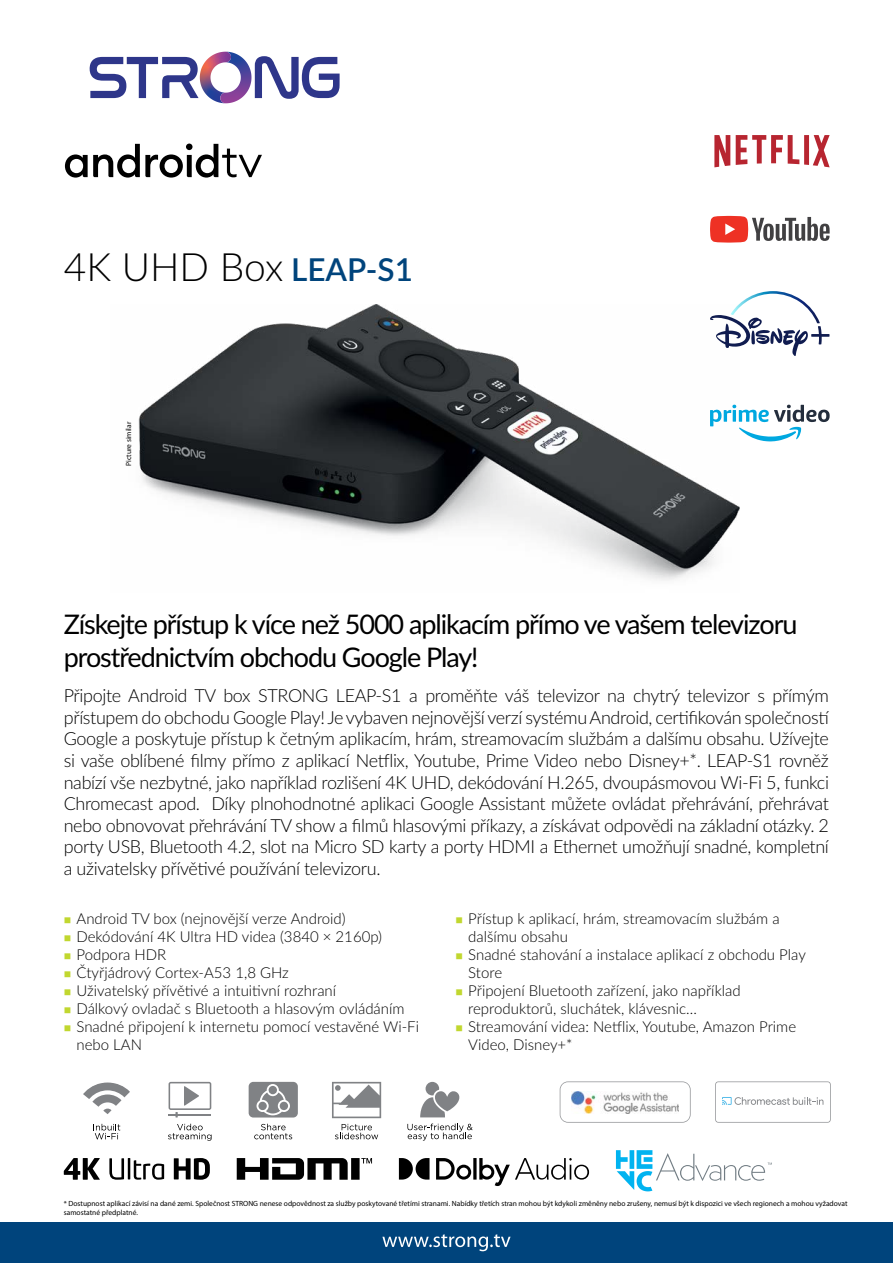
<style>
.page{position:relative;width:893px;height:1263px;background:#fff}
.page>*{position:absolute;margin:0;border:0;box-sizing:border-box;transform-origin:0 0}
.t1{font:300 39px "Lato";color:#000}
.t2{font:27px/32.4px "Lato";letter-spacing:-.04em;color:#000}
.t3{font:300 18px/21.6px "Lato";letter-spacing:-.02em;color:#000;text-align:justify}
.t4{font:300 15px/18px "Lato";color:#000}
.t5{font:7.5px/9px "Myriad Pro";color:#000}
.s1{font-weight:600;font-size:31.5px;color:#00447c}
</style>
<div class="page">
<div style="left:0;top:1222px;width:893px;height:41px;background:#00447c"></div>
<svg style="left:382px;top:1234px;width:129px;height:17px"></svg>
<svg style="left:255px;top:56px;width:85px;height:43px"></svg>
<svg style="left:90px;top:52px;width:151px;height:51px"></svg>
<svg style="left:407px;top:1123px;width:66px;height:17px"></svg>
<svg style="left:420px;top:1082px;width:39px;height:35px"></svg>
<svg style="left:169px;top:1082px;width:42px;height:35px"></svg>
<svg style="left:168px;top:1124px;width:44px;height:17px"></svg>
<svg style="left:254px;top:1124px;width:38px;height:15px"></svg>
<div style="left:249px;top:1082px;width:49px;height:35px;background:#808285;border-radius:5px"></div>
<svg style="left:256px;top:1084px;width:34px;height:31px"></svg>
<svg style="left:332px;top:1082px;width:49px;height:36px"></svg>
<svg style="left:335px;top:1124px;width:43px;height:15px"></svg>
<svg style="left:93px;top:1124px;width:27px;height:15px"></svg>
<svg style="left:83px;top:1082px;width:47px;height:32px"></svg>
<svg style="left:715px;top:1081px;width:116px;height:42px"></svg>
<svg style="left:560px;top:1081px;width:131px;height:42px"></svg>
<img style="left:571px;top:1091px;width:108px;height:22px">
<svg style="left:64px;top:1158px;width:36px;height:22px"></svg>
<svg style="left:109px;top:1158px;width:15px;height:22px"></svg>
<hr style="left:128px;top:1158px;width:2px;height:21px;background:#000">
<svg style="left:134px;top:1160px;width:30px;height:20px"></svg>
<svg style="left:174px;top:1158px;width:36px;height:22px"></svg>
<svg style="left:237px;top:1158px;width:135px;height:22px"></svg>
<svg style="left:399px;top:1158px;width:190px;height:28px"></svg>
<svg style="left:616px;top:1150px;width:156px;height:41px"></svg>
<img style="left:138px;top:304px;width:602px;height:277px">
<svg style="left:710px;top:216px;width:120px;height:27px"></svg>
<svg style="left:710px;top:291px;width:119px;height:65px"></svg>
<svg style="left:710px;top:405px;width:120px;height:37px"></svg>
<svg style="left:714px;top:135px;width:116px;height:32px"></svg>
<svg style="left:65px;top:144px;width:197px;height:34px"></svg>
<h1 class="t1" style="left:64px;top:240px;width:351px">4K UHD Box <span class="s1">LEAP-S1</span></h1>
<p class="t5" style="left:124px;top:466px;width:45px;rotate:-90deg">Picture similar</p>
<h2 class="t2" style="left:64px;top:607px;width:735px">Získejte přístup k více než 5000 aplikacím přímo ve vašem televizoru prostřednictvím obchodu Google Play!</h2>
<p class="t3" style="left:64px;top:684px;width:767px">Připojte Android TV box STRONG LEAP-S1 a proměňte váš televizor na chytrý televizor s přímým přístupem do obchodu Google Play! Je vybaven nejnovější verzí systému Android, certifikován společností Google a poskytuje přístup k četným aplikacím, hrám, streamovacím službám a dalšímu obsahu. Užívejte si vaše oblíbené filmy přímo z aplikací Netflix, Youtube, Prime Video nebo Disney+*. LEAP-S1 rovněž nabízí vše nezbytné, jako například rozlišení 4K UHD, dekódování H.265, dvoupásmovou Wi-Fi 5, funkci Chromecast apod. Díky plnohodnotné aplikaci Google Assistant můžete ovládat přehrávání, přehrávat nebo obnovovat přehrávání TV show a filmů hlasovými příkazy, a získávat odpovědi na základní otázky. 2 porty USB, Bluetooth 4.2, slot na Micro SD karty a porty HDMI a Ethernet umožňují snadné, kompletní a uživatelsky přívětivé používání televizoru.</p>
<p class="t4" style="left:77px;top:909px;width:344px">Android TV box (nejnovější verze Android)<br>Dekódování 4K Ultra HD videa (3840 × 2160p)<br>Podpora HDR<br>Čtyřjádrový Cortex-A53 1,8 GHz<br>Uživatelský přívětivé a intuitivní rozhraní<br>Dálkový ovladač s Bluetooth a hlasovým ovládáním Snadné připojení k internetu pomocí vestavěné Wi-Fi nebo LAN</p>
<p class="t4" style="left:468px;top:909px;width:339px">Přístup k aplikací, hrám, streamovacím službám a dalšímu obsahu<br>Snadné stahování a instalace aplikací z obchodu Play Store<br>Připojení Bluetooth zařízení, jako například reproduktorů, sluchátek, klávesnic…<br>Streamování videa: Netflix, Youtube, Amazon Prime Video, Disney+*</p>
<p class="t5" style="left:64px;top:1199px;width:785px">* Dostupnost aplikací závisí na dané zemi. Společnost STRONG nenese odpovědnost za služby poskytované třetími stranami. Nabídky třetích stran mohou být kdykoli změněny nebo zrušeny, nemusí být k dispozici ve všech regionech a mohou vyžadovat samostatné předplatné.</p>
</div>
